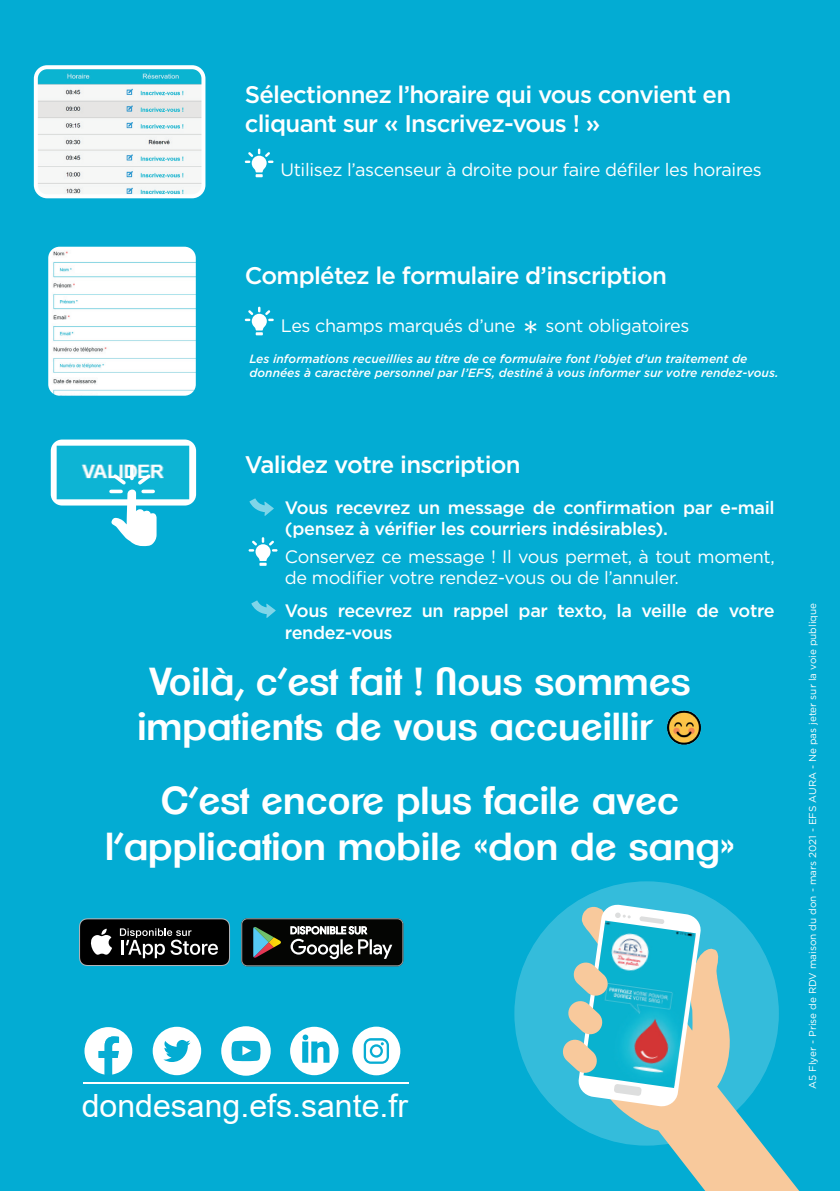
<style>
.page{position:relative;width:840px;height:1191px;background:#fff}
.page>*{position:absolute;margin:0;border:0;box-sizing:border-box;transform-origin:0 0}
.t1{font:40px "Gotham";color:#fff}
.t2{font:600 38px/45.6px "Clemente P Dak";color:#fff}
.t3{font:32px "Arial";color:#fff}
.t4{font:500 24px/28.8px "Gotham";letter-spacing:-.03em;color:#fff}
.t5{font:18px/21.6px "Gotham";letter-spacing:-.02em;color:#fff}
.t6{font:500 18px/21.6px "Gotham";letter-spacing:-.02em;color:#fff}
.t7{font:italic 500 12px/14.4px "Gotham";color:#fff}
.t8{font:10px "Gotham";color:#fff}
</style>
<div class="page">
<div style="left:0;top:0;width:839px;height:1191px;background:#03acd3"></div>
<img style="left:48px;top:247px;width:148px;height:149px">
<svg style="left:245px;top:307px;width:28px;height:28px"></svg>
<svg style="left:248px;top:537px;width:29px;height:29px"></svg>
<svg style="left:249px;top:498px;width:24px;height:18px"></svg>
<svg style="left:251px;top:600px;width:24px;height:18px"></svg>
<img style="left:51px;top:439px;width:145px;height:66px">
<svg style="left:245px;top:149px;width:28px;height:28px"></svg>
<img style="left:39px;top:70px;width:161px;height:123px">
<div style="left:34px;top:65px;width:171px;height:133px;border:4px solid #fff;border-radius:11px"></div>
<img style="left:667px;top:710px;width:34px;height:35px">
<div style="left:514px;top:881px;width:264px;height:264px;background:#34bcdb;border-radius:50%"></div>
<svg style="left:581px;top:904px;width:218px;height:287px"></svg>
<svg style="left:561px;top:903px;width:140px;height:204px"></svg>
<svg style="left:84px;top:1027px;width:48px;height:47px"></svg>
<div style="left:221px;top:1026px;width:49px;height:49px;background:#fff;border-radius:50%"></div>
<svg style="left:231px;top:1040px;width:30px;height:21px"></svg>
<svg style="left:153px;top:1026px;width:48px;height:49px"></svg>
<svg style="left:290px;top:1026px;width:48px;height:49px"></svg>
<svg style="left:352px;top:1026px;width:48px;height:49px"></svg>
<hr style="left:82px;top:1082px;width:326px;height:2px;background:#fff">
<svg style="left:241px;top:918px;width:162px;height:48px;background:#333735"></svg>
<svg style="left:79px;top:918px;width:151px;height:48px;background:#2f3233"></svg>
<svg style="left:107px;top:463px;width:50px;height:83px"></svg>
<h3 class="t4" style="left:245px;top:80px;width:487px">Sélectionnez l’horaire qui vous convient en cliquant sur « Inscrivez-vous ! »</h3>
<p class="t5" style="left:280px;top:158px;width:482px">Utilisez l’ascenseur à droite pour faire défiler les horaires</p>
<h3 class="t4" style="left:245px;top:261px;width:423px">Complétez le formulaire d’inscription</h3>
<p class="t5" style="left:280px;top:315px;width:236px">Les champs marqués d’une</p>
<p class="t5" style="left:545px;top:315px;width:145px">sont obligatoires</p>
<h1 class="t1" style="left:522px;top:309px;width:19px">*</h1>
<p class="t7" style="left:249px;top:351px;width:530px">Les informations recueillies au titre de ce formulaire font l’objet d’un traitement de données à caractère personnel par l’EFS, destiné à vous informer sur votre rendez-vous.</p>
<h3 class="t4" style="left:245px;top:450px;width:277px">Validez votre inscription</h3>
<p class="t6" style="left:285px;top:496px;width:491px">Vous recevrez un message de confirmation par e-mail (pensez à vérifier les courriers indésirables).</p>
<p class="t5" style="left:285px;top:545px;width:491px">Conservez ce message ! Il vous permet, à tout moment, de modifier votre rendez-vous ou de l’annuler.</p>
<p class="t6" style="left:285px;top:599px;width:491px">Vous recevrez un rappel par texto, la veille de votre rendez-vous</p>
<h2 class="t2" style="left:137px;top:658px;width:554px;text-indent:12px">Voilà, c’est fait ! Nous sommes impatients de vous accueillir</h2>
<h2 class="t2" style="left:105px;top:777px;width:631px;text-align:center">C’est encore plus facile avec l’application mobile «don de sang»</h2>
<h3 class="t3" style="left:82px;top:1083px;width:328px">dondesang.efs.sante.fr</h3>
<p class="t8" style="left:805px;top:1089px;width:487px;rotate:-90deg">A5 Flyer - Prise de RDV maison du don - mars 2021 - EFS AURA - Ne pas jeter sur la voie publique</p>
</div>
